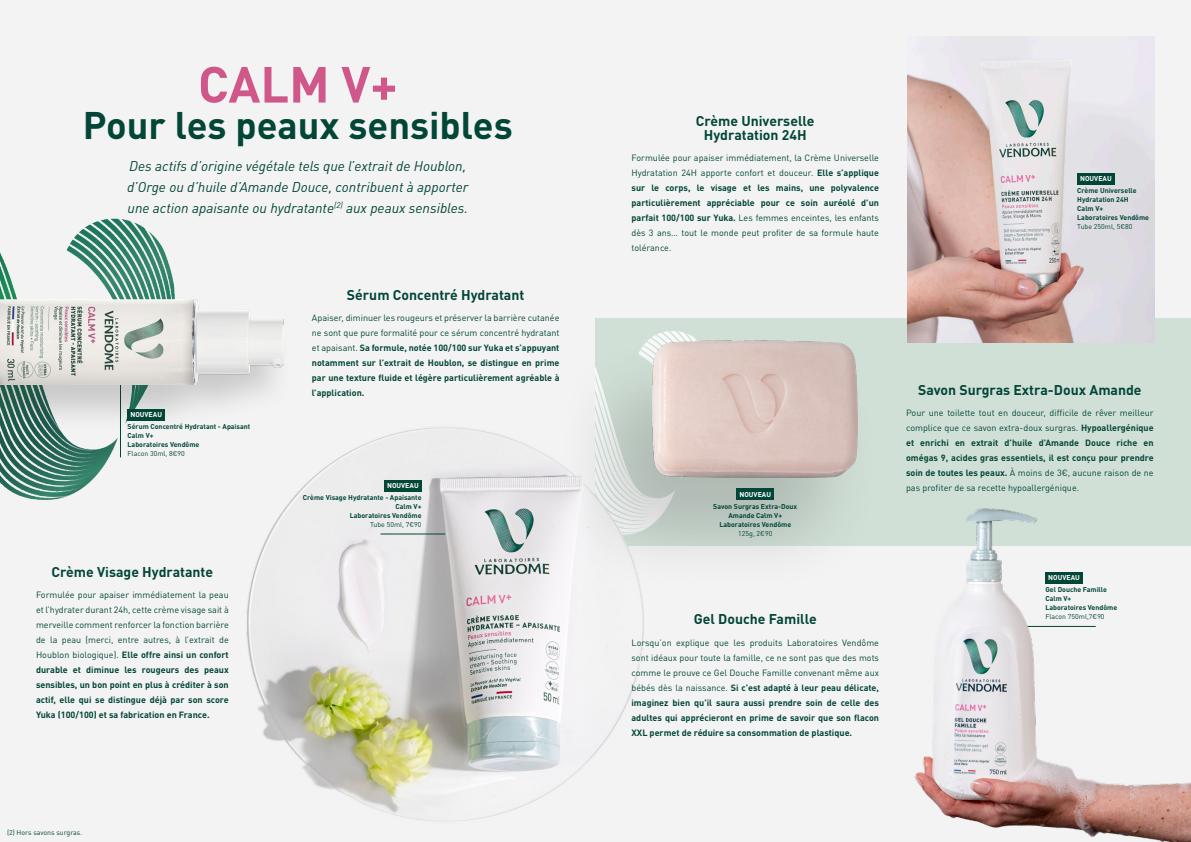
<style>
.page{position:relative;width:1191px;height:842px;background:#f3f3f3}
.page>*{position:absolute;margin:0;border:0;box-sizing:border-box;transform-origin:0 0}
.t1{font:700 50px "DIN Pro";color:#cf578a}
.t2{font:700 38px "DIN Pro";color:#024638}
.t3{font:italic 14px/21px "DIN Pro";color:#024638}
.t4{font:700 14px/14px "DIN Pro";color:#024638;text-align:center}
.t5{font:9px/15px "DIN Pro";color:#024638;text-align:justify}
.t6{font:700 9px/15px "DIN Pro";color:#024638;text-align:justify}
.t7{font:700 7px/9px "DIN Pro";color:#024638}
.t8{font:7px "DIN Pro";color:#024638}
.t9{font:700 7px "DIN Pro";color:#fff}
.s1{font-weight:700}
.s2{font-weight:400}
</style>
<div class="page">
<img style="left:0;top:218px;width:175px;height:282px">
<div style="left:595px;top:319px;width:596px;height:227px;background:#d1e0d7"></div>
<hr style="left:120px;top:361px;width:1px;height:96px;background:#024638">
<div style="left:0;top:297px;width:293px;height:136px;background:#231f20;opacity:.2"></div>
<img style="left:0;top:300px;width:283px;height:85px">
<img style="left:595px;top:318px;width:211px;height:15px">
<img style="left:246px;top:426px;width:398px;height:396px">
<div style="left:128px;top:409px;width:37px;height:11px;background:#024638"></div>
<hr style="left:380px;top:534px;width:65px;height:1px;background:#024638">
<div style="left:384px;top:480px;width:37px;height:11px;background:#024638"></div>
<img style="left:907px;top:36px;width:248px;height:306px">
<img style="left:914px;top:508px;width:277px;height:334px">
<div style="left:1045px;top:572px;width:37px;height:11px;background:#024638"></div>
<div style="left:553px;top:333px;width:328px;height:260px;background:#231f20;opacity:.2"></div>
<img style="left:652px;top:340px;width:206px;height:137px">
<div style="left:1077px;top:173px;width:37px;height:11px;background:#024638"></div>
<div style="left:736px;top:489px;width:38px;height:11px;background:#024638"></div>
<p class="t1" style="left:198px;top:43px;width:201px">CALM V+</p>
<p class="t2" style="left:83px;top:93px;width:431px">Pour les peaux sensibles</p>
<p class="t3" style="left:127px;top:154px;width:343px">Des actifs d’origine végétale tels que l’extrait de Houblon, d’Orge ou d’huile d’Amande Douce, contribuent à apporter une action apaisante ou hydratante<sup>(2)</sup> aux peaux sensibles.</p>
<p class="t4" style="left:347px;top:286px;width:179px">Sérum Concentré Hydratant</p>
<p class="t9" style="left:130px;top:409px;width:33px">NOUVEAU</p>
<p class="t7" style="left:128px;top:421px;width:124px">Sérum Concentré Hydratant - Apaisant<br>Calm V+<br>Laboratoires Vendôme</p>
<p class="t8" style="left:128px;top:448px;width:59px">Flacon 30ml, 8€90</p>
<p class="t4" style="left:52px;top:563px;width:163px">Crème Visage Hydratante</p>
<p class="t5" style="left:36px;top:586px;width:194px">Formulée pour apaiser immédiatement la peau et l’hydrater durant 24h, cette crème visage sait à merveille comment renforcer la fonction barrière de la peau (merci, entre autres, à l’extrait de Houblon biologique). <span class="s1">Elle offre ainsi un confort durable et diminue les rougeurs des peaux sensibles, un bon point en plus à créditer à son actif, elle qui se distingue déjà par son score Yuka (100/100) et sa fabrication en France.</span></p>
<p class="t8" style="left:7px;top:827px;width:77px">(2) Hors savons surgras.</p>
<p class="t6" style="left:312px;top:309px;width:249px"><span class="s2">Apaiser, diminuer les rougeurs et préserver la barrière cutanée ne sont que pure formalité pour ce sérum concentré hydratant et apaisant.</span> Sa formule, notée 100/100 sur Yuka et s’appuyant notamment sur l’extrait de Houblon, se distingue en prime par une texture fluide et légère particulièrement agréable à l’application.</p>
<p class="t9" style="left:387px;top:480px;width:33px">NOUVEAU</p>
<p class="t7" style="left:303px;top:492px;width:120px;text-align:right">Crème Visage Hydratante - Apaisante<br>Calm V+<br>Laboratoires Vendôme</p>
<p class="t8" style="left:370px;top:519px;width:53px">Tube 50ml, 7€90</p>
<p class="t4" style="left:696px;top:112px;width:120px">Crème Universelle<br>Hydratation 24H</p>
<p class="t5" style="left:631px;top:149px;width:249px">Formulée pour apaiser immédiatement, la Crème Universelle Hydratation 24H apporte confort et douceur. <span class="s1">Elle s’applique sur le corps, le visage et les mains, une polyvalence particulièrement appréciable pour ce soin auréolé d’un parfait 100/100 sur Yuka.</span> Les femmes enceintes, les enfants dès 3 ans… tout le monde peut profiter de sa formule haute tolérance.</p>
<p class="t9" style="left:1080px;top:173px;width:33px">NOUVEAU</p>
<p class="t7" style="left:1077px;top:185px;width:73px">Crème Universelle<br>Hydratation 24H<br>Calm V+<br>Laboratoires Vendôme</p>
<p class="t8" style="left:1077px;top:221px;width:57px">Tube 250ml, 5€80</p>
<p class="t9" style="left:739px;top:488px;width:33px">NOUVEAU</p>
<p class="t7" style="left:713px;top:501px;width:86px;text-align:center">Savon Surgras Extra-Doux<br>Amande Calm V+<br>Laboratoires Vendôme</p>
<p class="t8" style="left:738px;top:528px;width:36px">125g, 2€90</p>
<p class="t4" style="left:693px;top:611px;width:125px">Gel Douche Famille</p>
<p class="t6" style="left:631px;top:634px;width:249px"><span class="s2">Lorsqu’on explique que les produits Laboratoires Vendôme sont idéaux pour toute la famille, ce ne sont pas que des mots comme le prouve ce Gel Douche Famille convenant même aux bébés dès la naissance.</span> Si c’est adapté à leur peau délicate, imaginez bien qu’il saura aussi prendre soin de celle des adultes qui apprécieront en prime de savoir que son flacon XXL permet de réduire sa consommation de plastique.</p>
<p class="t4" style="left:918px;top:382px;width:225px">Savon Surgras Extra-Doux Amande</p>
<p class="t5" style="left:906px;top:405px;width:249px">Pour une toilette tout en douceur, difficile de rêver meilleur complice que ce savon extra-doux surgras. <span class="s1">Hypoallergénique et enrichi en extrait d’huile d’Amande Douce riche en omégas 9, acides gras essentiels, il est conçu pour prendre soin de toutes les peaux.</span> À moins de 3€, aucune raison de ne pas profiter de sa recette hypoallergénique.</p>
<p class="t9" style="left:1048px;top:572px;width:33px">NOUVEAU</p>
<p class="t7" style="left:1045px;top:584px;width:73px">Gel Douche Famille<br>Calm V+<br>Laboratoires Vendôme</p>
<p class="t8" style="left:1045px;top:611px;width:61px">Flacon 750ml,7€90</p>
</div>
